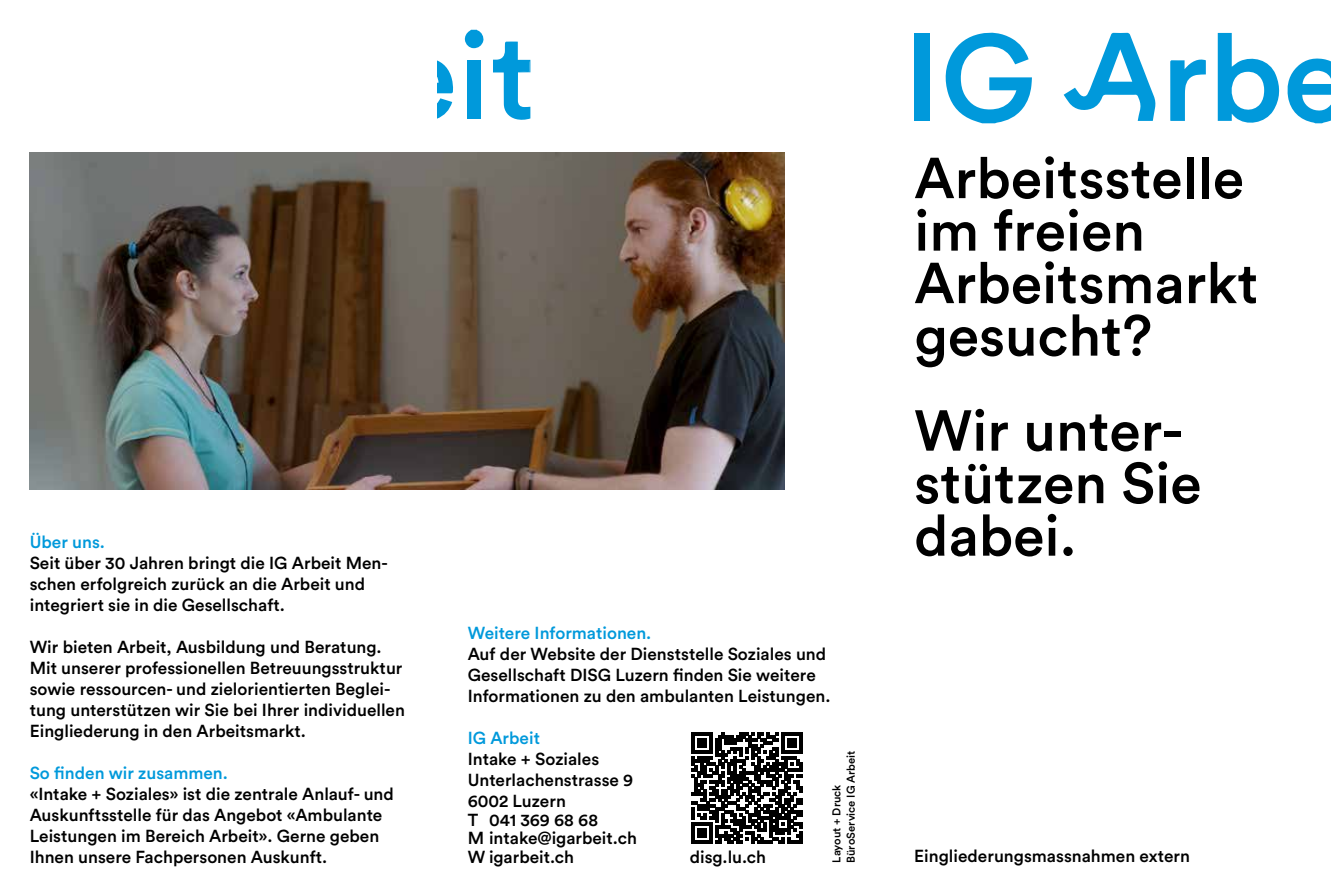
<style>
.page{position:relative;width:1331px;height:893px;background:#fff}
.page>*{position:absolute;margin:0;border:0;box-sizing:border-box;transform-origin:0 0}
.t1{font:500 57px/52.5px "Circular Std";color:#000}
.t2{font:500 17.25px/21px "Circular Std";color:#000}
.t3{font:500 17.25px "Circular Std";color:#0099db}
.t4{font:500 11.25px/14.2px "Circular Std";color:#000}
</style>
<div class="page">
<svg style="left:945px;top:32px;width:87px;height:91px"></svg>
<div style="left:914px;top:33px;width:15px;height:88px;background:#0099db"></div>
<svg style="left:1064px;top:33px;width:92px;height:88px"></svg>
<svg style="left:1218px;top:33px;width:113px;height:90px"></svg>
<svg style="left:1170px;top:59px;width:36px;height:62px"></svg>
<svg style="left:437px;top:60px;width:16px;height:59px"></svg>
<svg style="left:464px;top:30px;width:20px;height:18px"></svg>
<div style="left:467px;top:60px;width:14px;height:59px;background:#0099db"></div>
<svg style="left:493px;top:42px;width:38px;height:78px"></svg>
<svg style="left:691px;top:733px;width:111px;height:111px"></svg>
<img style="left:30px;top:153px;width:754px;height:336px">
<p class="t3" style="left:30px;top:531px;width:77px">Über uns.</p>
<p class="t2" style="left:30px;top:552px;width:360px">Seit über 30 Jahren bringt die IG Arbeit Men&shy;schen erfolgreich zurück an die Arbeit und integriert sie in die Gesellschaft.</p>
<p class="t2" style="left:30px;top:636px;width:377px">Wir bieten Arbeit, Ausbildung und Beratung.<br>Mit unserer professionellen Betreuungsstruktur sowie ressourcen- und zielorientierten Beglei&shy;tung unterstützen wir Sie bei Ihrer individuellen Eingliederung in den Arbeitsmarkt.</p>
<p class="t3" style="left:30px;top:762px;width:200px">So finden wir zusammen.</p>
<p class="t2" style="left:30px;top:783px;width:366px">«Intake + Soziales» ist die zentrale Anlauf- und Auskunftsstelle für das Angebot «Ambulante Leistungen im Bereich Arbeit». Gerne geben Ihnen unsere Fachpersonen Auskunft.</p>
<p class="t3" style="left:468px;top:622px;width:185px">Weitere Informationen.</p>
<p class="t2" style="left:468px;top:643px;width:364px">Auf der Website der Dienststelle Soziales und<br>Gesellschaft DISG Luzern finden Sie weitere<br>Informationen zu den ambulanten Leistungen.</p>
<p class="t3" style="left:468px;top:727px;width:74px">IG Arbeit</p>
<p class="t2" style="left:468px;top:748px;width:167px">Intake + Soziales<br>Unterlachenstrasse 9<br>6002 Luzern</p>
<p class="t2" style="left:468px;top:810px;width:171px;line-height:18.8px">T 041 369 68 68<br>M intake@igarbeit.ch<br>W igarbeit.ch</p>
<p class="t4" style="left:829px;top:863px;width:114px;rotate:-90deg">Layout + Druck<br>BüroService IG Arbeit</p>
<p class="t2" style="left:690px;top:846px;width:78px">disg.lu.ch</p>
<h1 class="t1" style="left:914px;top:151px;width:345px">Arbeitsstelle im freien<br>Arbeitsmarkt gesucht?</h1>
<h1 class="t1" style="left:914px;top:403px;width:289px">Wir unter&shy;stützen Sie dabei.</h1>
<p class="t2" style="left:914px;top:845px;width:277px">Eingliederungsmassnahmen extern</p>
</div>
